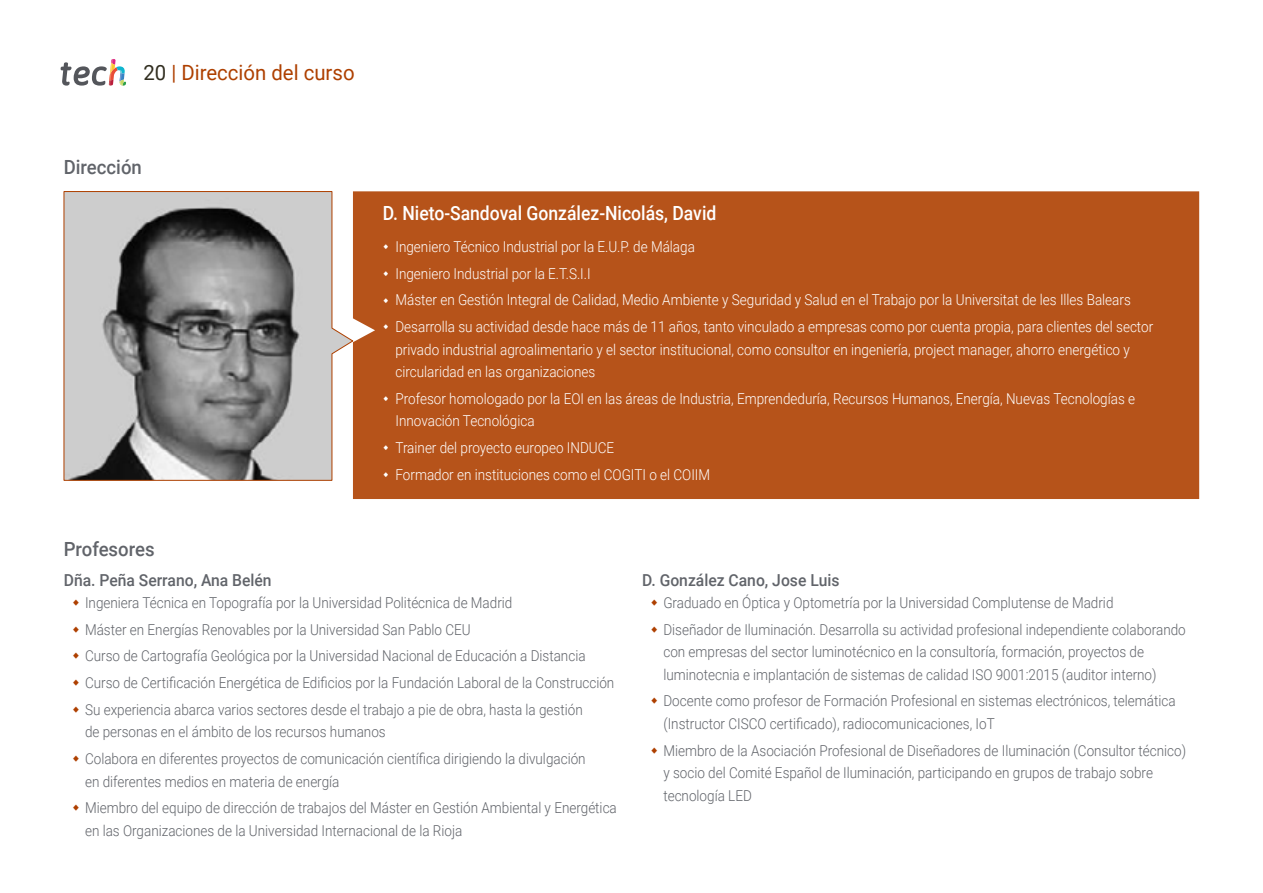
<style>
.page{position:relative;width:1263px;height:893px;background:#fff}
.page>*{position:absolute;margin:0;border:0;box-sizing:border-box;transform-origin:0 0}
.t1{font:21px "Roboto";color:#ae4000}
.t2{font:500 19.5px "Roboto";color:#fff;scale:.9 1}
.t3{font:500 19.5px "Roboto";color:#61646a;scale:.95 1}
.t4{font:500 16.5px "Roboto";color:#61646a;scale:.95 1}
.t5{font:300 15px/26.7px "Roboto";color:#61646a;scale:.9 1}
.t6{font:300 15px/26.7px "Roboto";color:#fff;scale:.9 1}
.s1{color:#312e20}
</style>
<div class="page">
<div style="left:353px;top:191px;width:846px;height:308px;background:#b6531a"></div>
<svg style="left:64px;top:191px;width:289px;height:290px;background:#9f9e9d"></svg>
<svg style="left:61px;top:59px;width:65px;height:27px"></svg>
<svg style="left:384px;top:244px;width:4px;height:5px"></svg>
<svg style="left:384px;top:271px;width:4px;height:5px"></svg>
<svg style="left:384px;top:298px;width:4px;height:5px"></svg>
<svg style="left:384px;top:324px;width:4px;height:5px"></svg>
<svg style="left:384px;top:396px;width:4px;height:5px"></svg>
<svg style="left:384px;top:445px;width:4px;height:5px"></svg>
<svg style="left:384px;top:472px;width:4px;height:5px"></svg>
<h1 class="t1" style="left:144px;top:57px;width:213px"><span class="s1">20</span> | Dirección del curso</h1>
<h2 class="t3" style="left:64px;top:154px;width:84px">Dirección</h2>
<h2 class="t2" style="left:383px;top:199px;width:372px">D. Nieto-Sandoval González-Nicolás, David</h2>
<p class="t6" style="left:395px;top:232px;width:843px">Ingeniero Técnico Industrial por la E.U.P. de Málaga<br>Ingeniero Industrial por la E.T.S.I.I<br>Máster en Gestión Integral de Calidad, Medio Ambiente y Seguridad y Salud en el Trabajo por la Universitat de les Illes Balears Desarrolla su actividad desde hace más de 11 años, tanto vinculado a empresas como por cuenta propia, para clientes del sector</p>
<p class="t6" style="left:395px;top:337px;width:817px;line-height:22.5px">privado industrial agroalimentario y el sector institucional, como consultor en ingeniería, project manager, ahorro energético y circularidad en las organizaciones</p>
<p class="t6" style="left:395px;top:387px;width:823px;line-height:22.5px">Profesor homologado por la EOI en las áreas de Industria, Emprendeduría, Recursos Humanos, Energía, Nuevas Tecnologías e<br>Innovación Tecnológica</p>
<p class="t6" style="left:395px;top:434px;width:351px">Trainer del proyecto europeo INDUCE<br>Formador en instituciones como el COGITI o el COIIM</p>
<h2 class="t3" style="left:64px;top:536px;width:97px">Profesores</h2>
<p class="t4" style="left:64px;top:568px;width:220px">Dña. Peña Serrano, Ana Belén</p>
<p class="t5" style="left:85px;top:589px;width:590px">Ingeniera Técnica en Topografía por la Universidad Politécnica de Madrid<br>Máster en Energías Renovables por la Universidad San Pablo CEU<br>Curso de Cartografía Geológica por la Universidad Nacional de Educación a Distancia Curso de Certificación Energética de Edificios por la Fundación Laboral de la Construcción Su experiencia abarca varios sectores desde el trabajo a pie de obra, hasta la gestión</p>
<p class="t5" style="left:85px;top:718px;width:558px">de personas en el ámbito de los recursos humanos<br>Colabora en diferentes proyectos de comunicación científica dirigiendo la divulgación</p>
<p class="t5" style="left:85px;top:767px;width:592px">en diferentes medios en materia de energía<br>Miembro del equipo de dirección de trabajos del Máster en Gestión Ambiental y Energética</p>
<p class="t5" style="left:85px;top:817px;width:421px">en las Organizaciones de la Universidad Internacional de la Rioja</p>
<p class="t4" style="left:642px;top:568px;width:209px">D. González Cano, Jose Luis</p>
<p class="t5" style="left:663px;top:589px;width:582px">Graduado en Óptica y Optometría por la Universidad Complutense de Madrid<br>Diseñador de Iluminación. Desarrolla su actividad profesional independiente colaborando</p>
<p class="t5" style="left:663px;top:640px;width:549px;line-height:22.5px">con empresas del sector luminotécnico en la consultoría, formación, proyectos de luminotecnia e implantación de sistemas de calidad ISO 9001:2015 (auditor interno)</p>
<p class="t5" style="left:663px;top:689px;width:571px;line-height:22.5px">Docente como profesor de Formación Profesional en sistemas electrónicos, telemática (Instructor CISCO certificado), radiocomunicaciones, IoT</p>
<p class="t5" style="left:663px;top:738px;width:582px;line-height:22.5px">Miembro de la Asociación Profesional de Diseñadores de Iluminación (Consultor técnico) y socio del Comité Español de Iluminación, participando en grupos de trabajo sobre tecnología LED</p>
</div>
